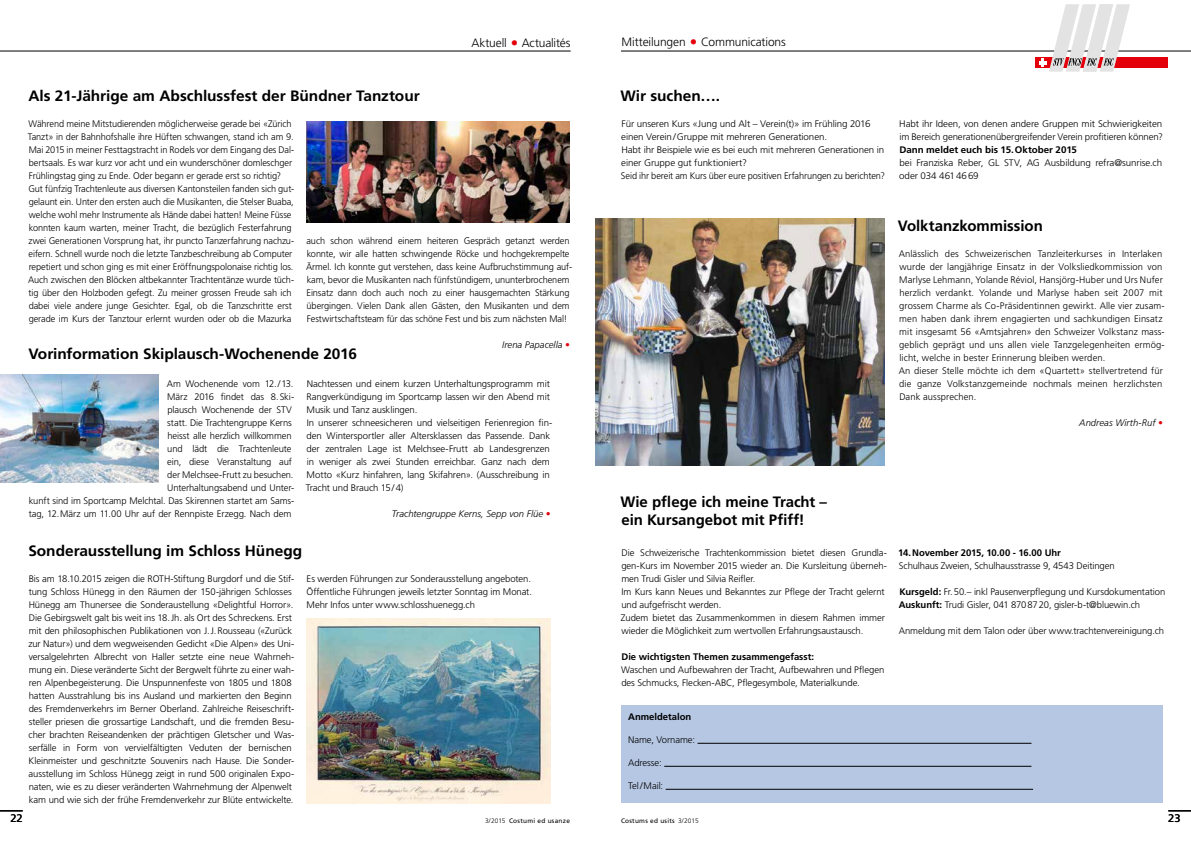
<style>
.page{position:relative;width:1191px;height:842px;background:#fff}
.page>*{position:absolute;margin:0;border:0;box-sizing:border-box;transform-origin:0 0}
.t1{font:700 15px/18px "Frutiger LT Std";letter-spacing:-.005em;color:#000}
.t2{font:300 12px "Frutiger LT Std";letter-spacing:-.01em;color:#000}
.t3{font:11px "Frutiger LT Std";color:#000}
.t4{font:300 9.5px/13px "Frutiger LT Std";letter-spacing:-.01em;color:#000}
.t5{font:300 9.5px/13px "Frutiger LT Std";letter-spacing:.01em;color:#000}
.t6{font:700 9.5px "Frutiger LT Std";color:#000}
.t7{font:italic 300 9.5px "Frutiger LT Std";color:#000}
.t8{font:6.5px "Frutiger LT Std";letter-spacing:.04em;color:#000}
.s1{font-weight:400;font-size:14.9px;color:#e3000b}
.s2{color:#e3000b}
.s3{font-weight:700}
.s4{font-weight:300}
</style>
<div class="page">
<hr style="left:0;top:51px;width:570px;height:1px;background:#000">
<hr style="left:621px;top:51px;width:570px;height:1px;background:#000">
<svg style="left:0;top:810px;width:23px;height:1px"></svg>
<svg style="left:1168px;top:810px;width:23px;height:1px"></svg>
<img style="left:595px;top:218px;width:289px;height:247px">
<div style="left:621px;top:705px;width:541px;height:98px;background:#b6c7e3"></div>
<hr style="left:697px;top:743px;width:334px;height:1px;background:#000">
<hr style="left:664px;top:766px;width:367px;height:1px;background:#000">
<hr style="left:665px;top:789px;width:368px;height:1px;background:#000">
<img style="left:306px;top:122px;width:264px;height:101px">
<img style="left:0;top:374px;width:158px;height:109px">
<img style="left:306px;top:619px;width:244px;height:184px">
<div style="left:1035px;top:57px;width:133px;height:11px;background:#e3000b"></div>
<svg style="left:1038px;top:4px;width:92px;height:68px"></svg>
<p class="t2" style="left:471px;top:36px;width:101px">Aktuell <span class="s1">•</span> Actualités</p>
<p class="t2" style="left:621px;top:35px;width:166px">Mitteilungen <span class="s1">•</span> Communications</p>
<h1 class="t1" style="left:28px;top:87px;width:393px">Als 21-Jährige am Abschlussfest der Bündner Tanztour</h1>
<p class="t4" style="left:28px;top:117px;width:268px">Während meine Mitstudierenden möglicherweise gerade bei «Zürich Tanzt» in der Bahnhofshalle ihre Hüften schwangen, stand ich am 9.<br>Mai 2015 in meiner Festtagstracht in Rodels vor dem Eingang des Dal&shy;bertsaals. Es war kurz vor acht und ein wunderschöner domleschger Frühlingstag ging zu Ende. Oder begann er gerade erst so richtig?<br>Gut fünfzig Trachtenleute aus diversen Kantonsteilen fanden sich gut&shy;gelaunt ein. Unter den ersten auch die Musikanten, die Stelser Buaba, welche wohl mehr Instrumente als Hände dabei hatten! Meine Füsse konnten kaum warten, meiner Tracht, die bezüglich Festerfahrung zwei Generationen Vorsprung hat, ihr puncto Tanzerfahrung nachzu&shy;eifern. Schnell wurde noch die letzte Tanzbeschreibung ab Computer repetiert und schon ging es mit einer Eröffnungspolonaise richtig los.<br>Auch zwischen den Blöcken altbekannter Trachtentänze wurde tüch&shy;tig über den Holzboden gefegt. Zu meiner grossen Freude sah ich dabei viele andere junge Gesichter. Egal, ob die Tanzschritte erst gerade im Kurs der Tanztour erlernt wurden oder ob die Mazurka</p>
<p class="t4" style="left:306px;top:234px;width:267px">auch schon während einem heiteren Gespräch getanzt werden konnte, wir alle hatten schwingende Röcke und hochgekrempelte Ärmel. Ich konnte gut verstehen, dass keine Aufbruchstimmung auf&shy;kam, bevor die Musikanten nach fünfstündigem, ununterbrochenem Einsatz dann doch auch noch zu einer hausgemachten Stärkung übergingen. Vielen Dank allen Gästen, den Musikanten und dem Festwirtschaftsteam für das schöne Fest und bis zum nächsten Mal!</p>
<p class="t7" style="left:502px;top:339px;width:69px">Irena Papacella <span class="s2">•</span></p>
<h1 class="t1" style="left:28px;top:345px;width:330px">Vorinformation Skiplausch-Wochenende 2016</h1>
<p class="t4" style="left:306px;top:377px;width:248px">Nachtessen und einem kurzen Unterhaltungsprogramm mit Rangverkündigung im Sportcamp lassen wir den Abend mit Musik und Tanz ausklingen.<br>In unserer schneesicheren und vielseitigen Ferienregion fin&shy;den Wintersportler aller Altersklassen das Passende. Dank der zentralen Lage ist Melchsee-Frutt ab Landesgrenzen in weniger als zwei Stunden erreichbar. Ganz nach dem Motto «Kurz hinfahren, lang Skifahren». (Ausschreibung in Tracht und Brauch 15/4)</p>
<p class="t7" style="left:392px;top:508px;width:160px">Trachtengruppe Kerns, Sepp von Flüe <span class="s2">•</span></p>
<p class="t4" style="left:29px;top:377px;width:267px;text-align:right">Am Wochenende vom 12./13.<br>März 2016 findet das 8.Ski-<br>plausch Wochenende der STV<br>statt. Die Trachtengruppe Kerns<br>heisst alle herzlich willkommen<br>und lädt die Trachtenleute<br>ein, diese Veranstaltung auf<br>der Melchsee-Frutt zu besuchen.<br>Unterhaltungsabend und Unter-<br>kunft sind im Sportcamp Melchtal. Das Skirennen startet am Sams&shy;tag, 12.März um 11.00 Uhr auf der Rennpiste Erzegg. Nach dem</p>
<h1 class="t1" style="left:28px;top:542px;width:275px">Sonderausstellung im Schloss Hünegg</h1>
<p class="t4" style="left:28px;top:572px;width:267px">Bis am 18.10.2015 zeigen die ROTH-Stiftung Burgdorf und die Stif&shy;tung Schloss Hünegg in den Räumen der 150-jährigen Schlosses Hünegg am Thunersee die Sonderaustellung «Delightful Horror».<br>Die Gebirgswelt galt bis weit ins 18.Jh. als Ort des Schreckens. Erst mit den philosophischen Publikationen von J.J.Rousseau («Zurück zur Natur») und dem wegweisenden Gedicht «Die Alpen» des Uni&shy;versalgelehrten Albrecht von Haller setzte eine neue Wahrneh&shy;mung ein. Diese veränderte Sicht der Bergwelt führte zu einer wah&shy;ren Alpenbegeisterung. Die Unspunnenfeste von 1805 und 1808 hatten Ausstrahlung bis ins Ausland und markierten den Beginn des Fremdenverkehrs im Berner Oberland. Zahlreiche Reiseschrift&shy;steller priesen die grossartige Landschaft, und die fremden Besu&shy;cher brachten Reiseandenken der prächtigen Gletscher und Was&shy;serfälle in Form von vervielfältigten Veduten der bernischen Kleinmeister und geschnitzte Souvenirs nach Hause. Die Sonder&shy;ausstellung im Schloss Hünegg zeigt in rund 500 originalen Expo&shy;naten, wie es zu dieser veränderten Wahrnehmung der Alpenwelt kam und wie sich der frühe Fremdenverkehr zur Blüte entwickelte.</p>
<p class="t4" style="left:306px;top:572px;width:227px;text-align:justify">Es werden Führungen zur Sonderausstellung angeboten.<br>Öffentliche Führungen jeweils letzter Sonntag im Monat.<br>Mehr Infos unter www.schlosshuenegg.ch</p>
<h1 class="t1" style="left:620px;top:87px;width:101px">Wir suchen….</h1>
<p class="t4" style="left:621px;top:117px;width:265px">Für unseren Kurs «Jung und Alt – Verein(t)» im Frühling 2016 einen Verein/Gruppe mit mehreren Generationen.<br>Habt ihr Beispiele wie es bei euch mit mehreren Generationen in einer Gruppe gut funktioniert?<br>Seid ihr bereit am Kurs über eure positiven Erfahrungen zu berichten?</p>
<p class="t4" style="left:899px;top:117px;width:265px">Habt ihr Ideen, von denen andere Gruppen mit Schwierigkeiten im Bereich generationenübergreifender Verein profitieren können?</p>
<p class="t6" style="left:899px;top:144px;width:179px">Dann meldet euch bis 15.Oktober 2015</p>
<p class="t4" style="left:899px;top:156px;width:264px">bei Franziska Reber, GL STV, AG Ausbildung refra@sunrise.ch oder 034 4614669</p>
<h1 class="t1" style="left:897px;top:217px;width:146px">Volktanzkommission</h1>
<p class="t5" style="left:898px;top:247px;width:267px">Anlässlich des Schweizerischen Tanzleiterkurses in Interlaken wurde der langjährige Einsatz in der Volksliedkommission von Marlyse Lehmann, Yolande Réviol, Hansjörg-Huber und Urs Nufer herzlich verdankt. Yolande und Marlyse haben seit 2007 mit grossem Charme als Co-Präsidentinnen gewirkt. Alle vier zusam&shy;men haben dank ihrem engagierten und sachkundigen Einsatz mit insgesamt 56 «Amtsjahren» den Schweizer Volkstanz mass&shy;geblich geprägt und uns allen viele Tanzgelegenheiten ermög&shy;licht, welche in bester Erinnerung bleiben werden.<br>An dieser Stelle möchte ich dem «Quartett» stellvertretend für die ganze Volkstanzgemeinde nochmals meinen herzlichsten Dank aussprechen.</p>
<p class="t7" style="left:1079px;top:417px;width:85px">Andreas Wirth-Ruf <span class="s2">•</span></p>
<h1 class="t1" style="left:620px;top:493px;width:208px">Wie pflege ich meine Tracht – ein Kursangebot mit Pfiff!</h1>
<p class="t4" style="left:621px;top:546px;width:267px">Die Schweizerische Trachtenkommission bietet diesen Grundla&shy;gen-Kurs im November 2015 wieder an. Die Kursleitung überneh&shy;men Trudi Gisler und Silvia Reifler.<br>Im Kurs kann Neues und Bekanntes zur Pflege der Tracht gelernt und aufgefrischt werden.<br>Zudem bietet das Zusammenkommen in diesem Rahmen immer wieder die Möglichkeit zum wertvollen Erfahrungsaustausch.</p>
<p class="t6" style="left:621px;top:651px;width:194px">Die wichtigsten Themen zusammengefasst:</p>
<p class="t4" style="left:621px;top:663px;width:264px">Waschen und Aufbewahren der Tracht, Aufbewahren und Pflegen des Schmucks, Flecken-ABC, Pflegesymbole, Materialkunde.</p>
<p class="t6" style="left:628px;top:711px;width:65px">Anmeldetalon</p>
<p class="t4" style="left:628px;top:734px;width:68px">Name, Vorname:</p>
<p class="t4" style="left:628px;top:757px;width:35px">Adresse:</p>
<p class="t4" style="left:628px;top:780px;width:36px">Tel/Mail:</p>
<p class="t6" style="left:898px;top:547px;width:164px">14.November 2015, 10.00 - 16.00 Uhr</p>
<p class="t4" style="left:899px;top:559px;width:217px">Schulhaus Zweien, Schulhausstrasse 9, 4543 Deitingen</p>
<p class="t4" style="left:898px;top:585px;width:268px"><span class="s3">Kursgeld:</span> Fr.50.– inkl Pausenverpflegung und Kursdokumentation<br><span class="s3">Auskunft:</span> Trudi Gisler, 041 8708720, gisler-b-t@bluewin.ch</p>
<p class="t4" style="left:898px;top:624px;width:267px">Anmeldung mit dem Talon oder über www.trachtenvereinigung.ch</p>
<p class="t3" style="left:10px;top:811px;width:14px">22</p>
<p class="t8" style="left:485px;top:817px;width:86px"><span class="s4">3/2015</span> Costumi ed usanze</p>
<p class="t8" style="left:621px;top:817px;width:79px">Costums ed usits <span class="s4">3/2015</span></p>
<p class="t3" style="left:1168px;top:811px;width:14px">23</p>
</div>
